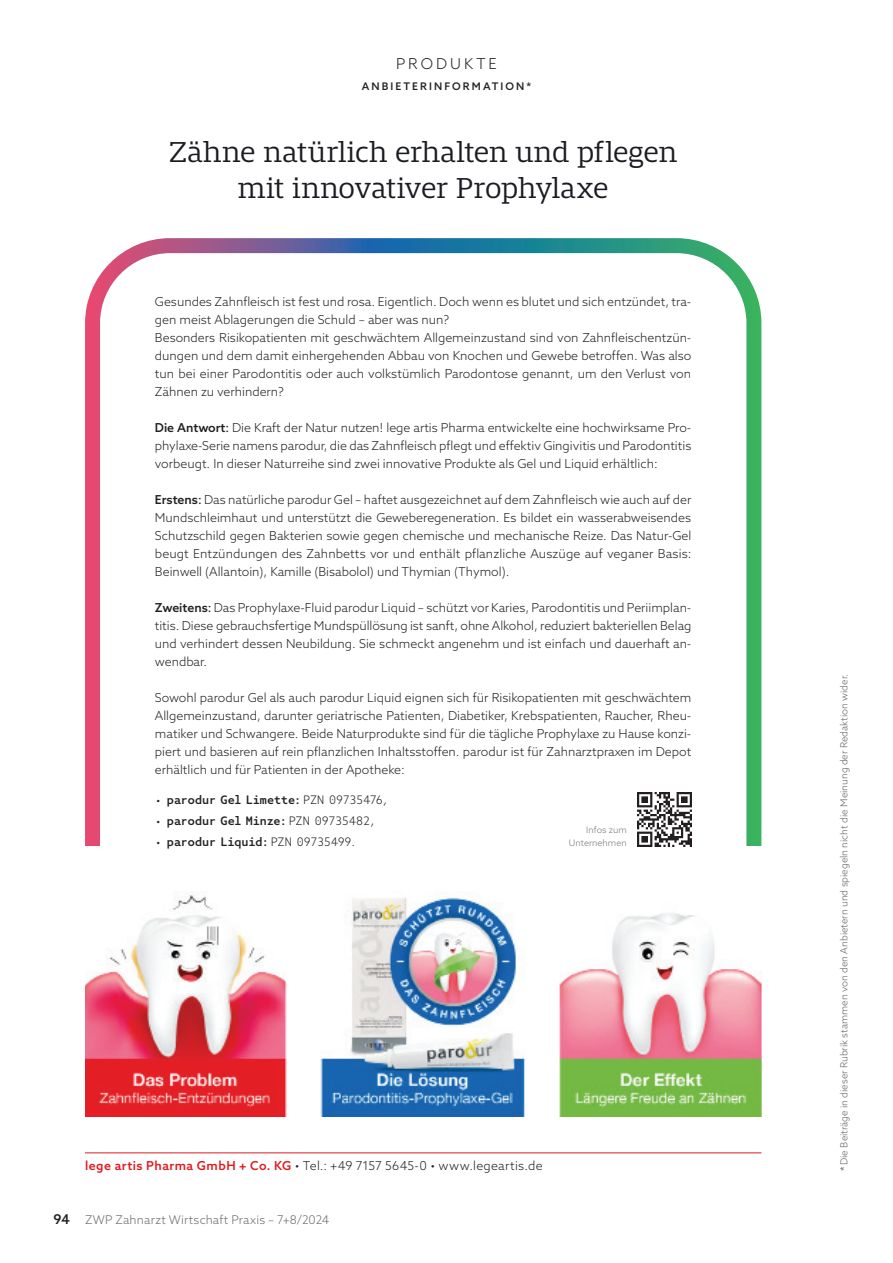
<style>
.page{position:relative;width:893px;height:1263px;background:#fff}
.page>*{position:absolute;margin:0;border:0;box-sizing:border-box;transform-origin:0 0}
.Headline_News_Regular{font:300 30px "Mislab Std";letter-spacing:-.015em;color:#1a1c21}
.t1{font:300 15px "Azo Sans";letter-spacing:.2em;color:#231f20}
.Content{font:300 12.3px/18px "Azo Sans";color:#231f20;text-align:justify}
.ContactDetails_Name_Line{font:300 12.3px "Azo Sans";letter-spacing:.02em;color:#231f20}
.t2{font:300 12px "Azo Sans";letter-spacing:.015em;color:#6c6d70}
.t3{font:500 11.7px "Azo Mono";letter-spacing:-.005em;color:#231f20}
.t4{font:500 10.5px "Azo Sans";letter-spacing:.2em;color:#231f20}
.t5{font:300 9.75px "Azo Sans";color:#636366}
.QR-Code{font:300 9px "Azo Sans";color:#76787b}
.s1{font-weight:500}
.s2{font-weight:400}
.s3{font-weight:300}
.s4{font-weight:500;color:#de1920}
.s5{font-weight:500;font-size:13.5px;color:#231f20}
</style>
<div class="page">
<img style="left:85px;top:938px;width:676px;height:178px">
<hr style="left:85px;top:1152px;width:676px;height:1px;background:#de1920">
<svg style="left:85px;top:238px;width:677px;height:700px"></svg>
<div style="left:77px;top:846px;width:31px;height:90px;background:#fff"></div>
<div style="left:731px;top:846px;width:54px;height:90px;background:#fff"></div>
<p class="t1" style="left:396px;top:54px;width:102px">PRODUKTE</p>
<p class="t4" style="left:362px;top:79px;width:171px">ANBIETERINFORMATION*</p>
<p class="Headline_News_Regular" style="left:169px;top:137px;width:510px">Zähne natürlich erhalten und pflegen</p>
<p class="Headline_News_Regular" style="left:237px;top:173px;width:373px">mit innovativer Prophylaxe</p>
<p class="Content" style="left:155px;top:293px;width:538px">Gesundes Zahnfleisch ist fest und rosa. Eigentlich. Doch wenn es blutet und sich entzündet, tra&shy;gen meist Ablagerungen die Schuld – aber was nun?</p>
<p class="Content" style="left:155px;top:329px;width:538px">Besonders Risikopatienten mit geschwächtem Allgemeinzustand sind von Zahnfleischentzün&shy;dungen und dem damit einhergehenden Abbau von Knochen und Gewebe betroffen. Was also tun bei einer Parodontitis oder auch volkstümlich Parodontose genannt, um den Verlust von Zähnen zu verhindern?</p>
<p class="Content" style="left:155px;top:419px;width:538px"><span class="s1">Die Antwort</span><span class="s2">:</span> Die Kraft der Natur nutzen! lege artis Pharma entwickelte eine hochwirksame Pro&shy;phylaxe-Serie namens parodur, die das Zahnfleisch pflegt und effektiv Gingivitis und Parodontitis vorbeugt. In dieser Naturreihe sind zwei innovative Produkte als Gel und Liquid erhältlich:</p>
<p class="Content" style="left:155px;top:491px;width:538px"><span class="s1">Erstens</span><span class="s2">:</span> Das natürliche parodur Gel – haftet ausgezeichnet auf dem Zahnfleisch wie auch auf der Mundschleimhaut und unterstützt die Geweberegeneration. Es bildet ein wasserabweisendes Schutzschild gegen Bakterien sowie gegen chemische und mechanische Reize. Das Natur-Gel beugt Entzündungen des Zahnbetts vor und enthält pflanzliche Auszüge auf veganer Basis:<br>Beinwell (Allantoin), Kamille (Bisabolol) und Thymian (Thymol).</p>
<p class="Content" style="left:155px;top:599px;width:538px"><span class="s1">Zweitens</span><span class="s2">:</span> Das Prophylaxe-Fluid parodur Liquid – schützt vor Karies, Parodontitis und Periimplan&shy;titis. Diese gebrauchsfertige Mundspüllösung ist sanft, ohne Alkohol, reduziert bakteriellen Belag und verhindert dessen Neubildung. Sie schmeckt angenehm und ist einfach und dauerhaft an&shy;wendbar.</p>
<p class="Content" style="left:155px;top:689px;width:538px">Sowohl parodur Gel als auch parodur Liquid eignen sich für Risikopatienten mit geschwächtem Allgemeinzustand, darunter geriatrische Patienten, Diabetiker, Krebspatienten, Raucher, Rheu&shy;matiker und Schwangere. Beide Naturprodukte sind für die tägliche Prophylaxe zu Hause konzi&shy;piert und basieren auf rein pflanzlichen Inhaltsstoffen. parodur ist für Zahnarztpraxen im Depot erhältlich und für Patienten in der Apotheke:</p>
<p class="t3" style="left:155px;top:792px;width:235px"><span class="s3">•</span> parodur Gel Limette: <span class="s3">PZN 09735476,</span></p>
<p class="t3" style="left:155px;top:813px;width:223px"><span class="s3">•</span> parodur Gel Minze: <span class="s3">PZN 09735482,</span></p>
<p class="t3" style="left:155px;top:834px;width:203px"><span class="s3">•</span> parodur Liquid: <span class="s3">PZN 09735499.</span></p>
<p class="QR-Code" style="left:586px;top:824px;width:42px">Infos zum</p>
<p class="QR-Code" style="left:569px;top:837px;width:59px">Unternehmen</p>
<p class="ContactDetails_Name_Line" style="left:85px;top:1158px;width:459px"><span class="s4">lege artis Pharma GmbH + Co. KG</span> • Tel.: +49 7157 5645-0 • www.legeartis.de</p>
<p class="t2" style="left:54px;top:1212px;width:277px"><span class="s5">94</span> ZWP Zahnarzt Wirtschaft Praxis – 7+8/2024</p>
<p class="t5" style="left:838px;top:1171px;width:499px;rotate:-90deg"><span class="s2">*</span> Die Beiträge in dieser Rubrik stammen von den Anbietern und spiegeln nicht die Meinung der Redaktion wider.</p>
</div>
